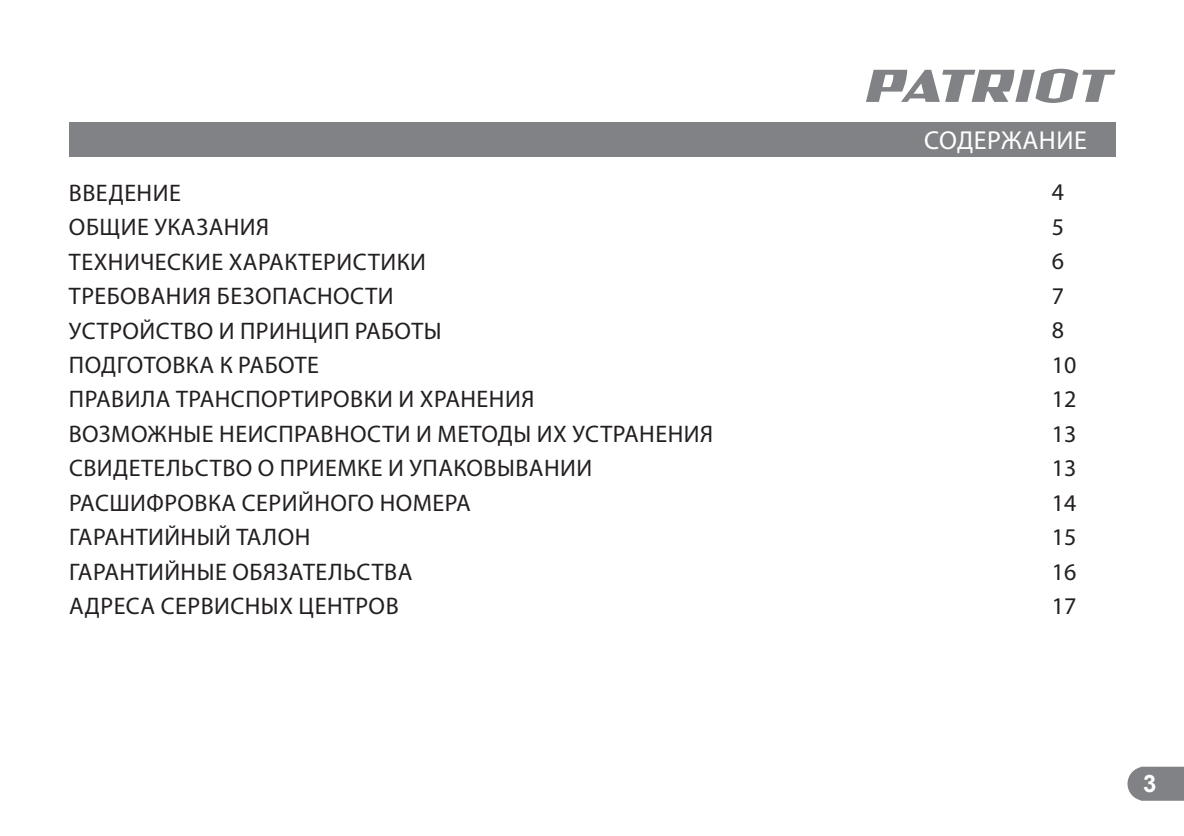
<style>
.page{position:relative;width:1184px;height:836px;background:#fff}
.page>*{position:absolute;margin:0;border:0;box-sizing:border-box;transform-origin:0 0}
.t1{font:26px "Myriad Pro";letter-spacing:.02em;color:#fff}
.t2{font:24px/34.4px "Myriad Pro";letter-spacing:.02em;color:#231f20}
.t3{font:24px/34.4px "Myriad Pro";color:#231f20}
.t4{font:700 24px "Arial";color:#fff}
</style>
<div class="page">
<div style="left:69px;top:123px;width:1046px;height:34px;background:#808285"></div>
<svg style="left:1127px;top:766px;width:57px;height:34px;background:#8b8d8f"></svg>
<svg style="left:866px;top:69px;width:249px;height:34px"></svg>
<p class="t2" style="left:69px;top:175px;width:156px">введение<br>ОБЩИЕ УКАЗАНИ</p>
<p class="t2" style="left:69px;top:209px;width:257px;text-indent:187px">Я<br>ТЕХНИ ЧЕСКИЕ ХАРАКТЕРИС</p>
<p class="t2" style="left:69px;top:244px;width:355px;text-indent:299px">ТИКИ требования безопасности<br>УСТРО ЙСТВО И ПРИН</p>
<p class="t2" style="left:302px;top:313px;width:142px">ЦИП РАБОТЫ</p>
<p class="t2" style="left:69px;top:347px;width:465px;text-indent:48px">ГОТОВ КА К РА БОТЕ<br>правила транспортировки и хранения<br>ВОЗМОЖН</p>
<p class="t2" style="left:69px;top:347px;width:16px">ПОД</p>
<p class="t2" style="left:183px;top:416px;width:52px">ЫЕ НЕИСПРАВНОС</p>
<p class="t2" style="left:382px;top:416px;width:246px">ТИ И МЕТОД Ы ИХ УСТРАНЕНИ</p>
<p class="t2" style="left:700px;top:416px;width:15px">Я</p>
<p class="t2" style="left:69px;top:450px;width:462px;text-indent:268px">МКЕ И УПАКОВЫВАНИИ расшифровка серийного номера гарантийный талон<br>гарантийны е обязательства<br>адреса сервисных центров</p>
<p class="t2" style="left:69px;top:450px;width:15px">СВИДЕ</p>
<p class="t2" style="left:141px;top:450px;width:154px">ТЕЛ ЬСТВО О ПРИЕ</p>
<p class="t1" style="left:924px;top:125px;width:164px">содержание</p>
<p class="t3" style="left:1052px;top:175px;width:26px">4<br>5<br>6<br>7<br>8<br>10<br>12<br>13<br>13<br>14<br>15<br>16<br>17</p>
<p class="t4" style="left:1143px;top:767px;width:15px">3</p>
</div>
